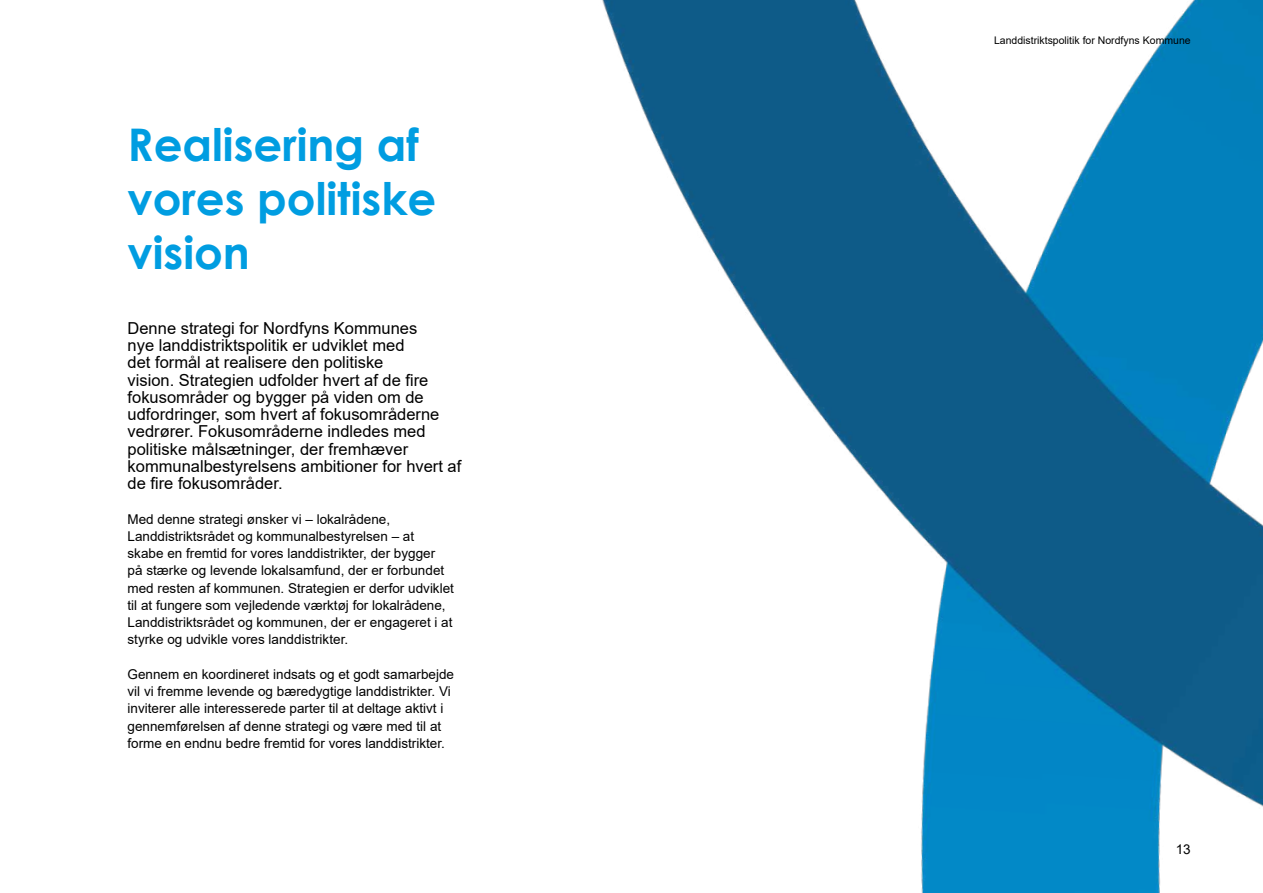
<style>
.page{position:relative;width:1263px;height:893px;background:#fff}
.page>*{position:absolute;margin:0;border:0;box-sizing:border-box;transform-origin:0 0}
.H2_-_Overskrift_1{font:700 45px/54px "Century Gothic";color:#009de1}
.P_-_Manchet{font:16.5px/17.2px "Arial";color:#000}
.P_-_Brødtekst{font:13.5px/17.2px "Arial";color:#000}
.t1{font:10.5px "Arial";color:#000}
</style>
<div class="page">
<img style="left:602px;top:0;width:661px;height:893px">
<h2 class="H2_-_Overskrift_1" style="left:128px;top:116px;width:310px">Realisering af vores politiske vision</h2>
<p class="P_-_Manchet" style="left:128px;top:319px;width:335px">Denne strategi for Nordfyns Kommunes<br>nye landdistriktspolitik er udviklet med<br>det formål at realisere den politiske<br>vision. Strategien udfolder hvert af de fire fokusområder og bygger på viden om de udfordringer, som hvert af fokusområderne vedrører. Fokusområderne indledes med politiske målsætninger, der fremhæver kommunalbestyrelsens ambitioner for hvert af de fire fokusområder.</p>
<p class="P_-_Brødtekst" style="left:128px;top:510px;width:328px">Med denne strategi ønsker vi – lokalrådene, Landdistriktsrådet og kommunalbestyrelsen – at<br>skabe en fremtid for vores landdistrikter, der bygger<br>på stærke og levende lokalsamfund, der er forbundet med resten af kommunen. Strategien er derfor udviklet til at fungere som vejledende værktøj for lokalrådene, Landdistriktsrådet og kommunen, der er engageret i at styrke og udvikle vores landdistrikter.</p>
<p class="P_-_Brødtekst" style="left:128px;top:665px;width:328px">Gennem en koordineret indsats og et godt samarbejde vil vi fremme levende og bæredygtige landdistrikter. Vi inviterer alle interesserede parter til at deltage aktivt i gennemførelsen af denne strategi og være med til at forme en endnu bedre fremtid for vores landdistrikter.</p>
<p class="t1" style="left:994px;top:33px;width:198px">Landdistriktspolitik for Nordfyns Kommune</p>
<p class="P_-_Brødtekst" style="left:1176px;top:841px;width:17px">13</p>
</div>
